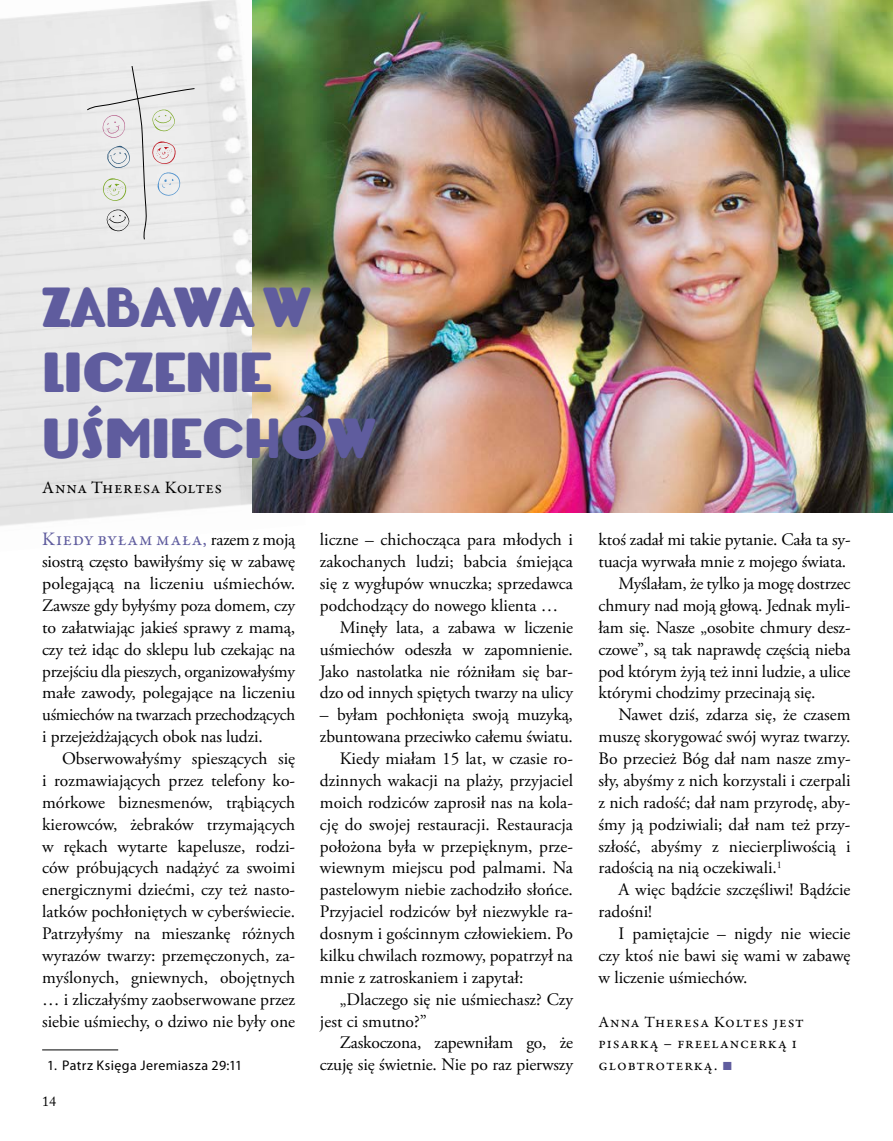
<style>
.page{position:relative;width:893px;height:1141px;background:#fff}
.page>*{position:absolute;margin:0;border:0;box-sizing:border-box;transform-origin:0 0}
.t1{font:700 45.5px/65.6px "Lemondrop";color:#5f5c9e}
.t2{font:19.25px "Garamond Premr Pro";letter-spacing:.035em;color:#5f5c9e}
.t3{font:17.5px/21.9px "Adobe Garamond Pro";color:#000;text-align:justify}
.t4{font:17.5px "Garamond Premr Pro";letter-spacing:.025em;color:#000}
.t5{font:15.75px/21.9px "Garamond Premr Pro";letter-spacing:.06em;color:#000}
.t6{font:14px "Myriad Pro";letter-spacing:.025em;color:#000}
.t7{font:14px "Adobe Caslon Pro";color:#000}
.s1{font-family:"Adobe Garamond Pro";font-size:17.5px;color:#000}
.s2{font-family:"Arial";font-size:17.5px;color:#5f5c9e}
</style>
<div class="page">
<img style="left:0;top:0;width:306px;height:526px">
<img style="left:252px;top:0;width:641px;height:512px">
<svg style="left:87px;top:66px;width:108px;height:174px;background:#e4e4e3"></svg>
<hr style="left:42px;top:1049px;width:76px;height:1px;background:#010202">
<h1 class="t1" style="left:42px;top:274px;width:335px">ZABAWA W<br>LICZENIE<br>UŚMIECHÓW</h1>
<p class="t4" style="left:42px;top:477px;width:182px">Anna Theresa Koltes</p>
<p class="t2" style="left:42px;top:528px;width:254px">Kiedy byłam mała, <span class="s1">razem z moją</span></p>
<p class="t3" style="left:42px;top:551px;width:255px">siostrą często bawiłyśmy się w zabawę polegającą na liczeniu uśmiechów.<br>Zawsze gdy byłyśmy poza domem, czy to załatwiając jakieś sprawy z mamą, czy też idąc do sklepu lub czekając na przejściu dla pieszych, organizowałyśmy małe zawody, polegające na liczeniu uśmiechów na twarzach przechodzących i przejeżdżających obok nas ludzi.</p>
<p class="t3" style="left:42px;top:748px;width:255px;text-indent:20px">Obserwowałyśmy spieszących się i rozmawiających przez telefony ko&shy;mórkowe biznesmenów, trąbiących kierowców, żebraków trzymających w rękach wytarte kapelusze, rodzi&shy;ców próbujących nadążyć za swoimi energicznymi dziećmi, czy też nasto&shy;latków pochłoniętych w cyberświecie.<br>Patrzyłyśmy na mieszankę różnych wyrazów twarzy: przemęczonych, za&shy;myślonych, gniewnych, obojętnych … i zliczałyśmy zaobserwowane przez siebie uśmiechy, o dziwo nie były one</p>
<p class="t6" style="left:47px;top:1057px;width:197px">1. Patrz Księga Jeremiasza 29:11</p>
<p class="t7" style="left:42px;top:1093px;width:15px">14</p>
<p class="t3" style="left:320px;top:529px;width:255px">liczne – chichocząca para młodych i</p>
<p class="t3" style="left:320px;top:551px;width:255px">zakochanych ludzi; babcia śmiejąca</p>
<p class="t3" style="left:320px;top:573px;width:254px">się z wygłupów wnuczka; sprzedawca</p>
<p class="t3" style="left:320px;top:595px;width:240px">podchodzący do nowego klienta …</p>
<p class="t3" style="left:340px;top:617px;width:235px">Minęły lata, a zabawa w liczenie</p>
<p class="t3" style="left:320px;top:639px;width:254px">uśmiechów odeszła w zapomnienie.</p>
<p class="t3" style="left:320px;top:661px;width:255px">Jako nastolatka nie różniłam się bar-</p>
<p class="t3" style="left:320px;top:683px;width:254px">dzo od innych spiętych twarzy na ulicy</p>
<p class="t3" style="left:320px;top:704px;width:254px">– byłam pochłonięta swoją muzyką,</p>
<p class="t3" style="left:320px;top:726px;width:254px">zbuntowana przeciwko całemu światu.</p>
<p class="t3" style="left:340px;top:748px;width:235px">Kiedy miałam 15 lat, w czasie ro-</p>
<p class="t3" style="left:320px;top:770px;width:255px">dzinnych wakacji na plaży, przyjaciel</p>
<p class="t3" style="left:320px;top:792px;width:254px">moich rodziców zaprosił nas na kola-</p>
<p class="t3" style="left:320px;top:814px;width:254px">cję do swojej restauracji. Restauracja</p>
<p class="t3" style="left:320px;top:836px;width:254px">położona była w przepięknym, prze-</p>
<p class="t3" style="left:320px;top:858px;width:254px">wiewnym miejscu pod palmami. Na</p>
<p class="t3" style="left:320px;top:879px;width:254px">pastelowym niebie zachodziło słońce.</p>
<p class="t3" style="left:320px;top:901px;width:254px">Przyjaciel rodziców był niezwykle ra-</p>
<p class="t3" style="left:320px;top:923px;width:255px">dosnym i gościnnym człowiekiem. Po</p>
<p class="t3" style="left:320px;top:945px;width:254px">kilku chwilach rozmowy, popatrzył na</p>
<p class="t3" style="left:320px;top:967px;width:205px">mnie z zatroskaniem i zapytał:</p>
<p class="t3" style="left:340px;top:989px;width:235px">„Dlaczego się nie uśmiechasz? Czy</p>
<p class="t3" style="left:320px;top:1011px;width:108px">jest ci smutno?”</p>
<p class="t3" style="left:340px;top:1033px;width:235px">Zaskoczona, zapewniłam go, że</p>
<p class="t3" style="left:320px;top:1054px;width:255px">czuję się świetnie. Nie po raz pierwszy</p>
<p class="t3" style="left:599px;top:529px;width:254px">ktoś zadał mi takie pytanie. Cała ta sy-</p>
<p class="t3" style="left:599px;top:551px;width:249px">tuacja wyrwała mnie z mojego świata.</p>
<p class="t3" style="left:618px;top:573px;width:234px">Myślałam, że tylko ja mogę dostrzec</p>
<p class="t3" style="left:599px;top:595px;width:253px">chmury nad moją głową. Jednak myli-</p>
<p class="t3" style="left:599px;top:617px;width:254px">łam się. Nasze „osobite chmury desz-</p>
<p class="t3" style="left:599px;top:639px;width:253px">czowe”, są tak naprawdę częścią nieba</p>
<p class="t3" style="left:599px;top:661px;width:253px">pod którym żyją też inni ludzie, a ulice</p>
<p class="t3" style="left:599px;top:683px;width:218px">którymi chodzimy przecinają się.</p>
<p class="t3" style="left:618px;top:704px;width:234px">Nawet dziś, zdarza się, że czasem</p>
<p class="t3" style="left:599px;top:726px;width:254px">muszę skorygować swój wyraz twarzy.</p>
<p class="t3" style="left:599px;top:748px;width:254px">Bo przecież Bóg dał nam nasze zmy-</p>
<p class="t3" style="left:599px;top:770px;width:253px">sły, abyśmy z nich korzystali i czerpali</p>
<p class="t3" style="left:599px;top:792px;width:254px">z nich radość; dał nam przyrodę, aby-</p>
<p class="t3" style="left:599px;top:814px;width:253px">śmy ją podziwiali; dał nam też przy-</p>
<p class="t3" style="left:599px;top:836px;width:254px">szłość, abyśmy z niecierpliwością i</p>
<p class="t3" style="left:599px;top:858px;width:185px">radością na nią oczekiwali.<sup>1</sup></p>
<p class="t3" style="left:618px;top:879px;width:234px">A więc bądźcie szczęśliwi! Bądźcie</p>
<p class="t3" style="left:598px;top:901px;width:55px">radośni!</p>
<p class="t3" style="left:618px;top:923px;width:234px">I pamiętajcie – nigdy nie wiecie</p>
<p class="t3" style="left:598px;top:945px;width:253px">czy ktoś nie bawi się wami w zabawę</p>
<p class="t3" style="left:598px;top:967px;width:150px">w liczenie uśmiechów.</p>
<p class="t5" style="left:598px;top:1011px;width:207px">Anna Theresa Koltes jest pisarką – freelancerką i globtroterką. <span class="s2">■</span></p>
</div>
